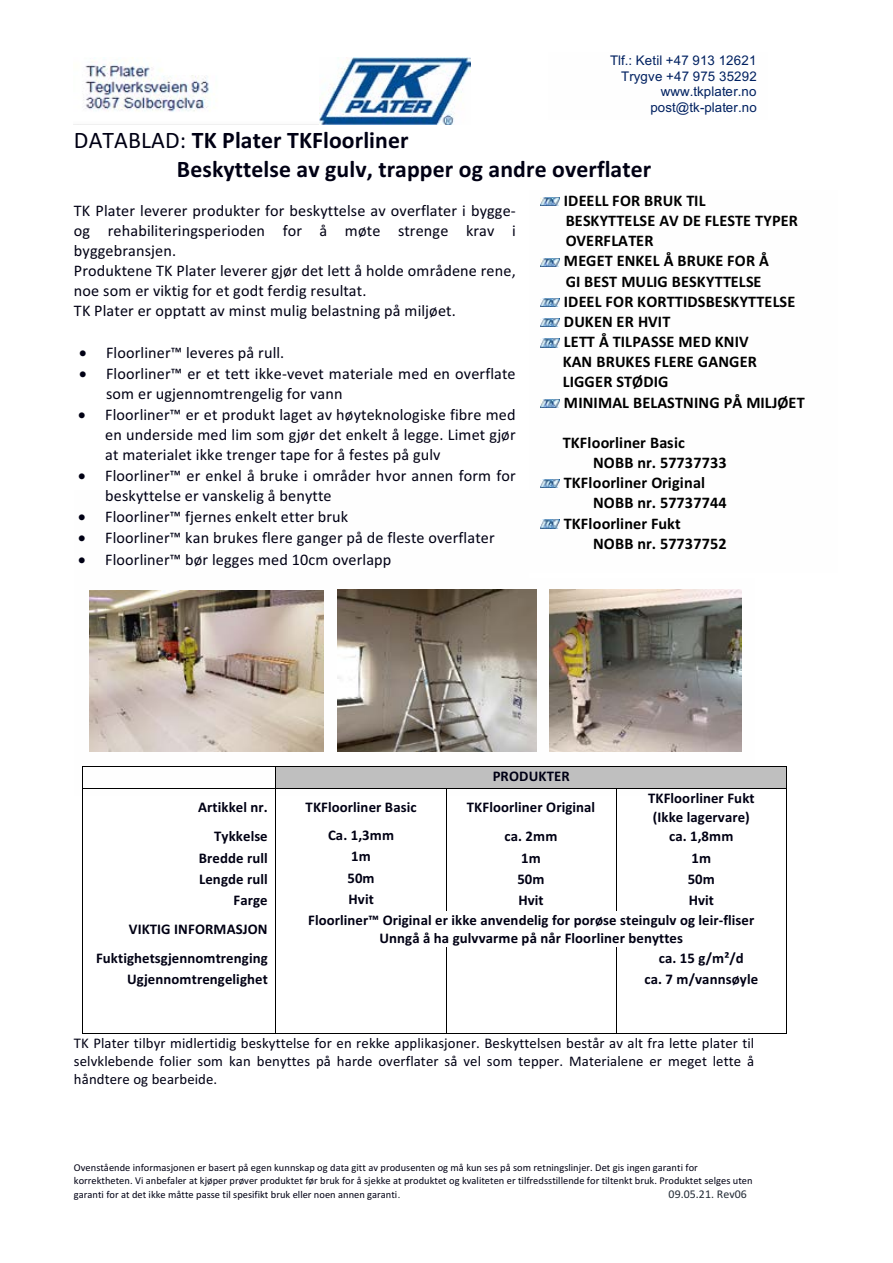
<style>
.page{position:relative;width:893px;height:1263px;background:#fff}
.page>*{position:absolute;margin:0;border:0;box-sizing:border-box;transform-origin:0 0}
.t1{font:700 23.7px/29.5px "Calibri";letter-spacing:.005em;color:#000014}
.t2{font:16.2px/20.1px "Calibri";letter-spacing:.01em;color:#000014}
.t3{font:700 16.2px/20.1px "Calibri";letter-spacing:.01em;color:#000}
.t4{font:700 14.7px/18.3px "Calibri";letter-spacing:.01em;color:#000014;text-align:center}
.t5{font:14.7px/18.3px "Calibri";letter-spacing:.005em;color:#000014;text-align:justify}
.t6{font:13.35px/15.5px "Arial";letter-spacing:.01em;color:#002060;text-align:right}
.t7{font:11.85px "Calibri";letter-spacing:.005em;color:#222a35}
.t8{font:10.5px/12.9px "Calibri";color:#000014}
.s1{font-weight:400}
.s2{color:#222a35}
</style>
<div class="page">
<img style="left:74px;top:57px;width:396px;height:68px">
<div style="left:277px;top:767px;width:509px;height:21px;background:#bfbfbf"></div>
<hr style="left:83px;top:766px;width:193px;height:1px;background:#000">
<hr style="left:276px;top:766px;width:510px;height:1px;background:#000">
<svg style="left:82px;top:766px;width:1px;height:23px"></svg>
<hr style="left:83px;top:788px;width:193px;height:1px;background:#000">
<svg style="left:276px;top:767px;width:1px;height:21px"></svg>
<hr style="left:276px;top:788px;width:170px;height:1px;background:#000">
<hr style="left:447px;top:788px;width:169px;height:1px;background:#000">
<hr style="left:616px;top:788px;width:170px;height:1px;background:#000">
<svg style="left:786px;top:766px;width:1px;height:23px"></svg>
<hr style="left:82px;top:789px;width:1px;height:37px;background:#000">
<hr style="left:276px;top:789px;width:1px;height:37px;background:#000">
<hr style="left:446px;top:789px;width:1px;height:37px;background:#000">
<hr style="left:616px;top:789px;width:1px;height:37px;background:#000">
<hr style="left:786px;top:789px;width:1px;height:37px;background:#000">
<svg style="left:82px;top:826px;width:1px;height:85px"></svg>
<svg style="left:446px;top:826px;width:1px;height:85px"></svg>
<svg style="left:616px;top:826px;width:1px;height:85px"></svg>
<svg style="left:786px;top:826px;width:1px;height:85px"></svg>
<hr style="left:82px;top:911px;width:1px;height:37px;background:#000">
<hr style="left:276px;top:911px;width:1px;height:37px;background:#000">
<hr style="left:786px;top:911px;width:1px;height:37px;background:#000">
<svg style="left:82px;top:948px;width:1px;height:86px"></svg>
<hr style="left:83px;top:1033px;width:193px;height:1px;background:#000">
<hr style="left:276px;top:1033px;width:170px;height:1px;background:#000">
<svg style="left:446px;top:948px;width:1px;height:86px"></svg>
<hr style="left:447px;top:1033px;width:169px;height:1px;background:#000">
<svg style="left:616px;top:948px;width:1px;height:85px"></svg>
<hr style="left:616px;top:1033px;width:170px;height:1px;background:#000">
<svg style="left:786px;top:948px;width:1px;height:86px"></svg>
<img style="left:89px;top:591px;width:234px;height:161px">
<img style="left:338px;top:589px;width:199px;height:163px">
<img style="left:549px;top:589px;width:193px;height:163px">
<img style="left:540px;top:198px;width:20px;height:8px">
<img style="left:540px;top:258px;width:20px;height:8px">
<img style="left:540px;top:298px;width:20px;height:9px">
<img style="left:540px;top:319px;width:20px;height:8px">
<img style="left:540px;top:339px;width:20px;height:8px">
<img style="left:540px;top:399px;width:20px;height:9px">
<img style="left:540px;top:480px;width:20px;height:8px">
<img style="left:540px;top:520px;width:20px;height:8px">
<p class="t6" style="left:610px;top:53px;width:148px">Tlf.: Ketil +47 913 12621<br>Trygve +47 975 35292 www.tkplater.no post@tk-plater.no</p>
<h1 class="t1" style="left:177px;top:124px;width:476px;text-indent:-103px"><span class="s1">DATABLAD:</span> TK Plater TKFloorliner<br>Beskyttelse av gulv, trapper og andre overflater</h1>
<p class="t2" style="left:74px;top:200px;width:443px">TK Plater leverer produkter for beskyttelse av overflater i bygge&shy;og rehabiliteringsperioden for å møte strenge krav i byggebransjen.<br>Produktene TK Plater leverer gjør det lett å holde områdene rene, noe som er viktig for et godt ferdig resultat.<br>TK Plater er opptatt av minst mulig belastning på miljøet.</p>
<p class="t2" style="left:79px;top:342px;width:207px">• Floorliner™ leveres på rull.</p>
<p class="t2" style="left:106px;top:363px;width:411px;text-indent:-27px">• Floorliner™ er et tett ikke-vevet materiale med en overflate som er ugjennomtrengelig for vann</p>
<p class="t2" style="left:105px;top:404px;width:412px;text-align:justify;text-indent:-27px">• Floorliner™ er et produkt laget av høyteknologiske fibre med en underside med lim som gjør det enkelt å legge. Limet gjør at materialet ikke trenger tape for å festes på gulv</p>
<p class="t2" style="left:105px;top:466px;width:412px;text-indent:-27px">• Floorliner™ er enkel å bruke i områder hvor annen form for beskyttelse er vanskelig å benytte</p>
<p class="t2" style="left:78px;top:506px;width:272px">• Floorliner™ fjernes enkelt etter bruk</p>
<p class="t2" style="left:78px;top:527px;width:418px">• Floorliner™ kan brukes flere ganger på de fleste overflater</p>
<p class="t2" style="left:78px;top:549px;width:315px">• Floorliner™ bør legges med 10cm overlapp</p>
<p class="t3" style="left:563px;top:190px;width:243px">IDEELL FOR BRUK TIL<br>BESKYTTELSE AV DE FLESTE TYPER<br>OVERFLATER<br>MEGET ENKEL Å BRUKE FOR Å<br>GI BEST MULIG BESKYTTELSE<br>IDEEL FOR KORTTIDSBESKYTTELSE<br>DUKEN ER HVIT<br>LETT Å TILPASSE MED KNIV<br>KAN BRUKES FLERE GANGER<br>LIGGER STØDIG<br>MINIMAL BELASTNING PÅ MILJØET</p>
<p class="t3" style="left:563px;top:432px;width:123px">TKFloorliner Basic</p>
<p class="t3" style="left:593px;top:452px;width:135px">NOBB nr. 57737733</p>
<p class="t3" style="left:564px;top:472px;width:143px">TKFloorliner Original</p>
<p class="t3" style="left:593px;top:492px;width:135px">NOBB nr. 57737744</p>
<p class="t3" style="left:564px;top:513px;width:118px">TKFloorliner Fukt</p>
<p class="t3" style="left:593px;top:533px;width:135px">NOBB nr. 57737752</p>
<p class="t4" style="left:493px;top:767px;width:79px">PRODUKTER</p>
<p class="t4" style="left:198px;top:798px;width:71px">Artikkel nr.</p>
<p class="t4" style="left:306px;top:798px;width:112px">TKFloorliner Basic</p>
<p class="t4" style="left:467px;top:798px;width:130px">TKFloorliner Original</p>
<p class="t4" style="left:648px;top:789px;width:108px">TKFloorliner Fukt (Ikke lagervare)</p>
<p class="t4" style="left:214px;top:827px;width:55px">Tykkelse</p>
<p class="t4" style="left:328px;top:825px;width:68px">Ca. 1,3mm</p>
<p class="t4" style="left:505px;top:827px;width:54px">ca. 2mm</p>
<p class="t4" style="left:669px;top:827px;width:66px">ca. 1,8mm</p>
<p class="t4" style="left:199px;top:848px;width:71px">Bredde rull</p>
<p class="t4" style="left:351px;top:847px;width:21px">1m</p>
<p class="t4" style="left:521px;top:848px;width:21px">1m</p>
<p class="t4" style="left:691px;top:848px;width:21px">1m</p>
<p class="t4" style="left:199px;top:869px;width:70px">Lengde rull</p>
<p class="t4" style="left:347px;top:868px;width:29px">50m</p>
<p class="t4" style="left:517px;top:869px;width:29px">50m</p>
<p class="t4" style="left:688px;top:869px;width:29px">50m</p>
<p class="t4" style="left:234px;top:891px;width:36px">Farge</p>
<p class="t4" style="left:348px;top:889px;width:27px">Hvit</p>
<p class="t4" style="left:518px;top:891px;width:27px">Hvit</p>
<p class="t4" style="left:689px;top:891px;width:27px">Hvit</p>
<p class="t4" style="left:129px;top:920px;width:140px">VIKTIG INFORMASJON</p>
<p class="t4" style="left:308px;top:910px;width:448px">Floorliner™ Original er ikke anvendelig for porøse steingulv og leir-fliser<br>Unngå å ha gulvvarme på når Floorliner benyttes</p>
<p class="t4" style="left:96px;top:948px;width:173px">Fuktighetsgjennomtrenging</p>
<p class="t4" style="left:659px;top:948px;width:86px">ca. 15 g/m²/d</p>
<p class="t4" style="left:127px;top:970px;width:142px">Ugjennomtrengelighet</p>
<p class="t4" style="left:644px;top:970px;width:115px">ca. 7 m/vannsøyle</p>
<p class="t5" style="left:74px;top:1033px;width:682px">TK Plater tilbyr midlertidig beskyttelse for en rekke applikasjoner. Beskyttelsen består av alt fra lette plater til selvklebende folier som kan benyttes på harde overflater så vel som tepper. Materialene er meget lette å håndtere og bearbeide.</p>
<p class="t8" style="left:74px;top:1161px;width:680px">Ovenstående informasjonen er basert på egen kunnskap og data gitt av produsenten og må kun ses på som retningslinjer. Det gis ingen garanti for korrektheten. Vi anbefaler at kjøper prøver produktet før bruk for å sjekke at produktet og kvaliteten er tilfredsstillende for tiltenkt bruk. Produktet selges uten</p>
<p class="t8" style="left:74px;top:1188px;width:328px">garanti for at det ikke måtte passe til spesifikt bruk eller noen annen garanti<span class="s2">.</span></p>
<p class="t7" style="left:669px;top:1186px;width:80px">09.05.21. Rev06</p>
</div>
